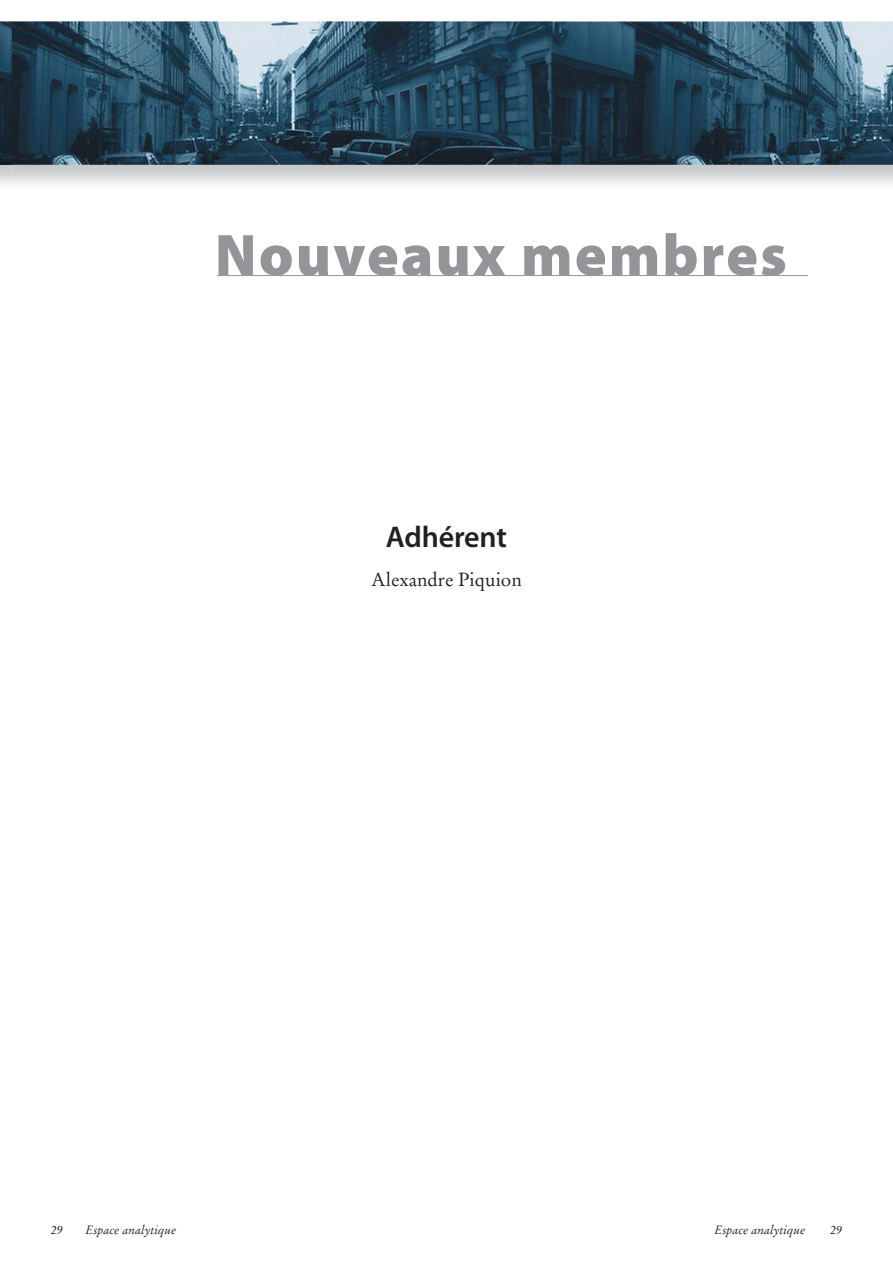
<style>
.page{position:relative;width:893px;height:1263px;background:#fff}
.page>*{position:absolute;margin:0;border:0;box-sizing:border-box;transform-origin:0 0}
.t1{font:900 59.25px "Myriad Pro";letter-spacing:.035em;color:#939598}
.t2{font:600 30px "Myriad Pro";letter-spacing:-.005em;color:#231f20}
.t3{font:18.75px "Stempel Garamond";color:#231f20}
.t4{font:italic 12px "Stempel Garamond";color:#231f20}
</style>
<div class="page">
<img style="left:0;top:21px;width:893px;height:164px">
<img style="left:0;top:22px;width:12px;height:143px">
<hr style="left:217px;top:275px;width:591px;height:1px;background:#939598">
<h1 class="t1" style="left:215px;top:233px;width:573px">Nouveaux membres</h1>
<h2 class="t2" style="left:386px;top:526px;width:123px">Adhérent</h2>
<h3 class="t3" style="left:371px;top:572px;width:152px">Alexandre Piquion</h3>
<p class="t4" style="left:51px;top:1225px;width:13px">29</p>
<p class="t4" style="left:85px;top:1225px;width:93px">Espace analytique</p>
<p class="t4" style="left:714px;top:1225px;width:93px">Espace analytique</p>
<p class="t4" style="left:830px;top:1225px;width:13px">29</p>
</div>
